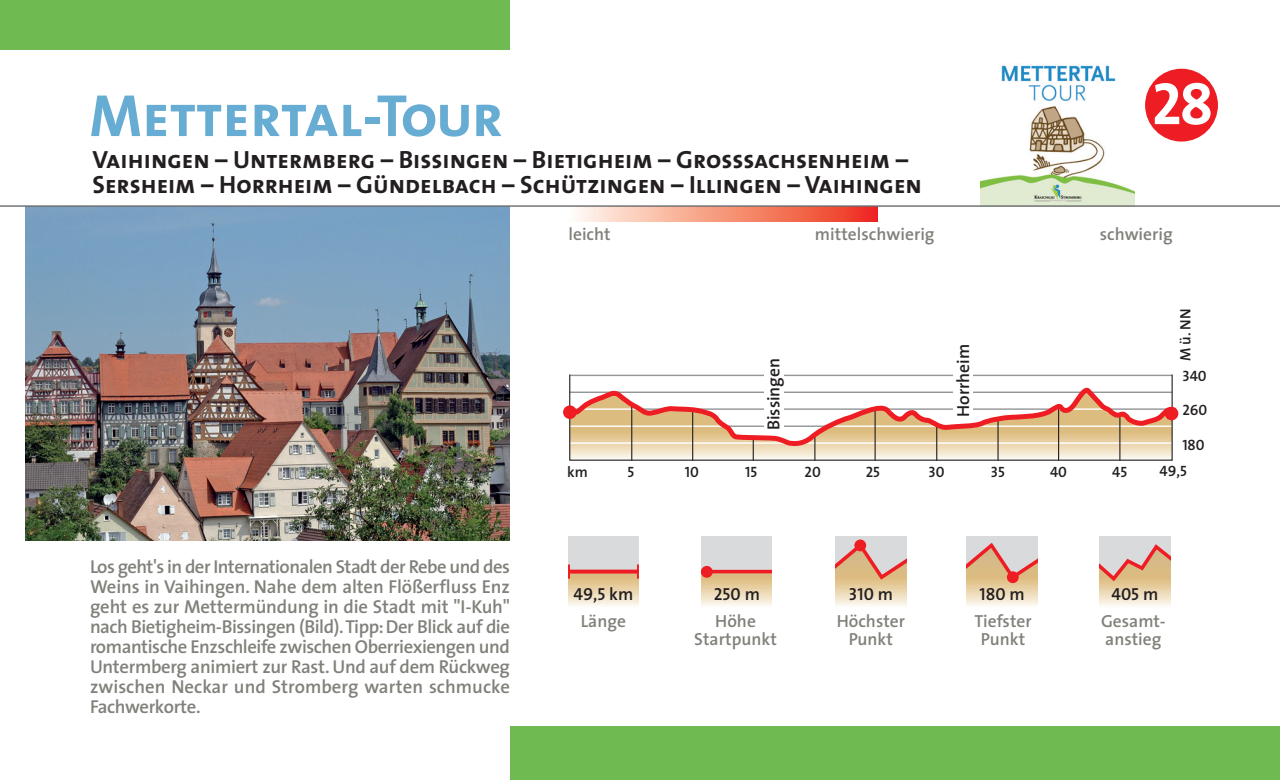
<style>
.page{position:relative;width:1280px;height:780px;background:#fff}
.page>*{position:absolute;margin:0;border:0;box-sizing:border-box;transform-origin:0 0}
.t1{font:60px "The Sans Bold Caps";color:#67acd3}
.t2{font:60px "The Sans Bold Caps";color:#fff}
.t3{font:25px/25px "The Sans Bold Caps";color:#231f20}
.t4{font:600 18.75px/20px "The Sans";color:#81817b;text-align:justify}
.t5{font:600 17.5px/17.5px "The Sans";color:#81817b;text-align:center}
.t6{font:17.5px "The Sans Semi Bold Caps";color:#231f20}
.t7{font:600 17.5px "The Sans";color:#231f20}
.t8{font:15px "The Sans Semi Bold Caps";color:#231f20}
.t9{font:600 15px "The Sans";color:#231f20}
.s1{font-family:"The Sans";font-weight:600}
</style>
<div class="page">
<img style="left:980px;top:65px;width:155px;height:140px">
<svg style="left:578px;top:207px;width:299px;height:14px;background:#f6937c"></svg>
<svg style="left:877px;top:207px;width:1px;height:14px"></svg>
<div style="left:0;top:0;width:510px;height:50px;background:#6fba51"></div>
<div style="left:511px;top:727px;width:769px;height:53px;background:#6fba51"></div>
<img style="left:26px;top:207px;width:483px;height:334px">
<div style="left:1145px;top:69px;width:73px;height:73px;background:#ee1d23;border:1px solid #ee1d23;border-radius:50%"></div>
<div style="left:1100px;top:577px;width:70px;height:12px;background:#e5ca99"></div>
<svg style="left:1100px;top:589px;width:70px;height:17px"></svg>
<svg style="left:1100px;top:536px;width:70px;height:47px;background:#dbbaa8"></svg>
<svg style="left:967px;top:582px;width:71px;height:24px;background:#eeddbd"></svg>
<svg style="left:967px;top:536px;width:71px;height:46px;background:#dbbba8"></svg>
<div style="left:1007px;top:571px;width:12px;height:12px;background:#ee1d23;border-radius:50%"></div>
<svg style="left:836px;top:582px;width:70px;height:24px;background:#eeddbd"></svg>
<svg style="left:836px;top:536px;width:70px;height:46px;background:#dbbaa6"></svg>
<div style="left:854px;top:540px;width:12px;height:11px;background:#ee1d23;border-radius:50%"></div>
<svg style="left:701px;top:573px;width:71px;height:4px"></svg>
<div style="left:701px;top:577px;width:71px;height:30px;background:linear-gradient(to bottom,#ddba7a,#fbf7ee)"></div>
<svg style="left:701px;top:536px;width:71px;height:37px;background:#daccce"></svg>
<div style="left:701px;top:566px;width:12px;height:12px;background:#ee1d23;border-radius:50%"></div>
<div style="left:568px;top:577px;width:71px;height:30px;background:linear-gradient(to bottom,#ddb97a,#fbf7ed)"></div>
<svg style="left:568px;top:536px;width:71px;height:43px;background:#dbc2bd"></svg>
<div style="left:569px;top:375px;width:604px;height:86px;border:1px solid #231f20"></div>
<svg style="left:563px;top:387px;width:616px;height:73px"></svg>
<hr style="left:0;top:205px;width:1280px;height:2px;background:#6c6d70">
<div style="left:764px;top:305px;width:20px;height:126px;background:#fff"></div>
<div style="left:954px;top:292px;width:19px;height:126px;background:#fff"></div>
<h1 class="t1" style="left:89px;top:80px;width:415px">Mettertal-Tour</h1>
<h2 class="t3" style="left:93px;top:147px;width:831px">Vaihingen – Untermberg – Bissingen – Bietigheim – Grosssachsenheim –<br>Sersheim – Horrheim – Gündelbach – Schützingen – Illingen – Vaihingen</h2>
<h1 class="t2" style="left:1152px;top:68px;width:63px">28</h1>
<p class="t5" style="left:568px;top:227px;width:44px">leicht</p>
<p class="t5" style="left:815px;top:227px;width:121px">mittelschwierig</p>
<p class="t5" style="left:1100px;top:227px;width:75px">schwierig</p>
<p class="t4" style="left:90px;top:558px;width:422px">Los geht's in der Internationalen Stadt der Rebe und des Weins in Vaihingen. Nahe dem alten Flößerfluss Enz geht es zur Mettermündung in die Stadt mit "I-Kuh" nach Bietigheim-Bissingen (Bild). Tipp: Der Blick auf die romantische Enzschleife zwischen Oberriexiengen und Untermberg animiert zur Rast. Und auf dem Rückweg zwischen Neckar und Stromberg warten schmucke Fachwerkorte.</p>
<p class="t7" style="left:767px;top:430px;width:74px;rotate:-90deg">Bissingen</p>
<p class="t7" style="left:956px;top:417px;width:74px;rotate:-90deg">Horrheim</p>
<p class="t9" style="left:567px;top:466px;width:22px">km</p>
<p class="t8" style="left:627px;top:463px;width:8px">5</p>
<p class="t8" style="left:866px;top:463px;width:16px">25</p>
<p class="t8" style="left:1112px;top:463px;width:17px">45</p>
<p class="t8" style="left:745px;top:463px;width:14px">15</p>
<p class="t8" style="left:991px;top:463px;width:16px">35</p>
<p class="t8" style="left:805px;top:463px;width:18px">20</p>
<p class="t8" style="left:929px;top:463px;width:18px">30</p>
<p class="t8" style="left:685px;top:463px;width:16px">10</p>
<p class="t8" style="left:1050px;top:463px;width:19px">40</p>
<p class="t9" style="left:1179px;top:361px;width:54px;rotate:-90deg">M ü. NN</p>
<p class="t8" style="left:1182px;top:367px;width:26px">340</p>
<p class="t8" style="left:1182px;top:401px;width:26px">260</p>
<p class="t8" style="left:1182px;top:436px;width:24px">180</p>
<p class="t8" style="left:1160px;top:462px;width:29px">49,5</p>
<p class="t6" style="left:574px;top:584px;width:61px">49,5 <span class="s1">km</span></p>
<p class="t6" style="left:714px;top:584px;width:48px">250 <span class="s1">m</span></p>
<p class="t6" style="left:849px;top:584px;width:46px">310 <span class="s1">m</span></p>
<p class="t6" style="left:979px;top:584px;width:47px">180 <span class="s1">m</span></p>
<p class="t6" style="left:1111px;top:584px;width:49px">405 <span class="s1">m</span></p>
<p class="t5" style="left:837px;top:614px;width:70px">Höchster<br>Punkt</p>
<p class="t5" style="left:974px;top:614px;width:59px">Tiefster<br>Punkt</p>
<p class="t5" style="left:694px;top:614px;width:84px">Höhe<br>Startpunkt</p>
<p class="t5" style="left:581px;top:614px;width:47px">Länge</p>
<p class="t5" style="left:1101px;top:614px;width:66px;text-align:left">Gesamt&shy;anstieg</p>
</div>
